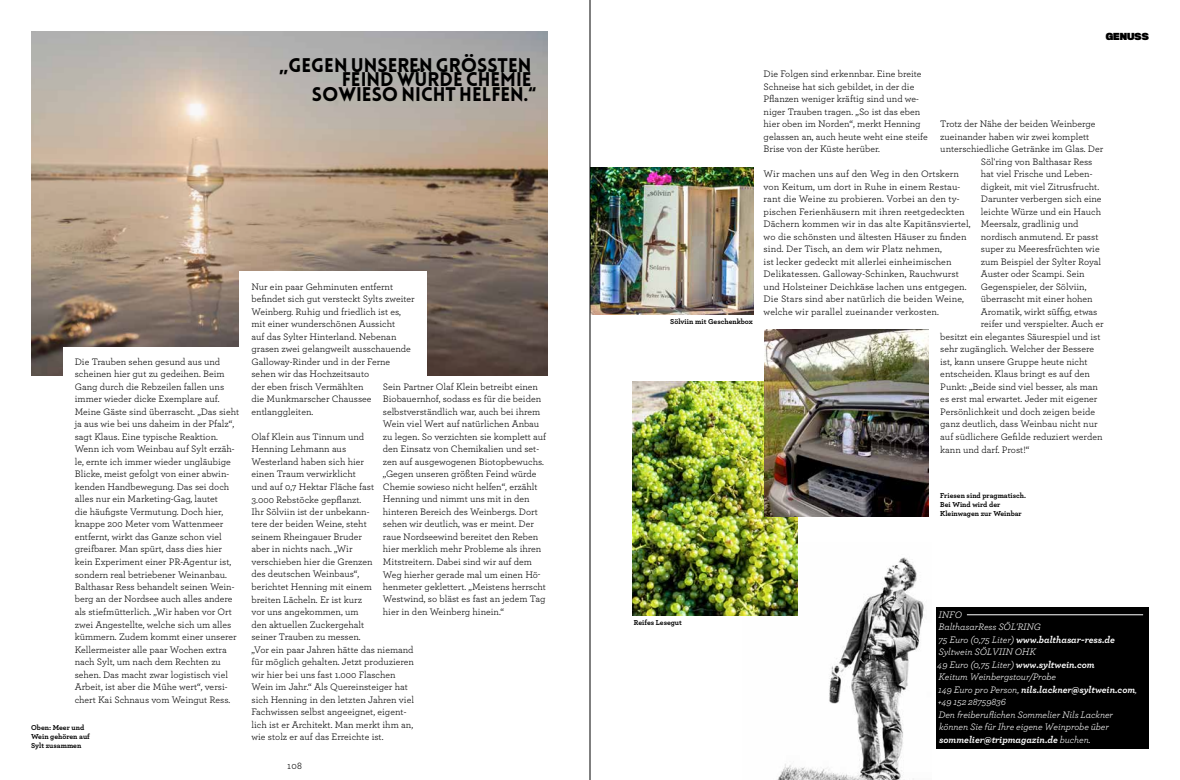
<style>
.page{position:relative;width:1180px;height:780px;background:#fff}
.page>*{position:absolute;margin:0;border:0;box-sizing:border-box;transform-origin:0 0}
.t1{font:900 19.3px/14.6px "Lovelo";color:#000;text-align:right}
.t2{font:10px "Archer";color:#000}
.t3{font:9.8px/12.5px "Archer";color:#000}
.t4{font:italic 9.8px/12.5px "Archer";letter-spacing:-.01em;color:#fff}
.t5{font:900 9px "Titling Gothic FB Narrow";color:#000}
.t6{font:700 7.5px/9px "Archer";color:#000}
.s1{font-weight:700}
</style>
<div class="page">
<div style="left:935px;top:607px;width:213px;height:141px;background:#000"></div>
<hr style="left:966px;top:614px;width:176px;height:1px;background:#fff">
<img style="left:742px;top:542px;width:182px;height:238px">
<img style="left:31px;top:31px;width:516px;height:344px">
<img style="left:590px;top:167px;width:163px;height:148px">
<img style="left:632px;top:381px;width:165px;height:234px">
<div style="left:64px;top:348px;width:187px;height:84px;background:#fff"></div>
<div style="left:240px;top:271px;width:187px;height:110px;background:#fff"></div>
<img style="left:764px;top:329px;width:164px;height:187px">
<hr style="left:589px;top:0;width:1px;height:780px;background:#000">
<h1 class="t1" style="left:279px;top:58px;width:258px">„GEGEN UNSEREN GRÖSSTEN<br>FEIND WÜRDE CHEMIE<br>SOWIESO NICHT HELFEN.“</h1>
<p class="t3" style="left:75px;top:355px;width:166px">Die Trauben sehen gesund aus und scheinen hier gut zu gedeihen. Beim Gang durch die Rebzeilen fallen uns immer wieder dicke Exemplare auf.<br>Meine Gäste sind überrascht. „Das sieht ja aus wie bei uns daheim in der Pfalz“, sagt Klaus. Eine typische Reaktion.<br>Wenn ich vom Weinbau auf Sylt erzäh&shy;le, ernte ich immer wieder ungläubige Blicke, meist gefolgt von einer abwin&shy;kenden Handbewegung. Das sei doch alles nur ein Marketing-Gag, lautet<br>die häufigste Vermutung. Doch hier, knappe 200 Meter vom Wattenmeer entfernt, wirkt das Ganze schon viel greifbarer. Man spürt, dass dies hier kein Experiment einer PR-Agentur ist, sondern real betriebener Weinanbau.<br>Balthasar Ress behandelt seinen Wein&shy;berg an der Nordsee auch alles andere als stiefmütterlich. „Wir haben vor Ort zwei Angestellte, welche sich um alles kümmern. Zudem kommt einer unserer Kellermeister alle paar Wochen extra nach Sylt, um nach dem Rechten zu sehen. Das macht zwar logistisch viel Arbeit, ist aber die Mühe wert“, versi&shy;chert Kai Schnaus vom Weingut Ress.</p>
<p class="t6" style="left:31px;top:723px;width:60px">Oben: Meer und<br>Wein gehören auf<br>Sylt zusammen</p>
<p class="t3" style="left:251px;top:280px;width:165px">Nur ein paar Gehminuten entfernt befindet sich gut versteckt Sylts zweiter<br>Weinberg. Ruhig und friedlich ist es, mit einer wunderschönen Aussicht<br>auf das Sylter Hinterland. Nebenan grasen zwei gelangweilt ausschauende<br>Galloway-Rinder und in der Ferne sehen wir das Hochzeitsauto<br>der eben frisch Vermählten<br>die Munkmarscher Chaussee entlanggleiten.</p>
<p class="t3" style="left:251px;top:430px;width:164px">Olaf Klein aus Tinnum und<br>Henning Lehmann aus<br>Westerland haben sich hier<br>einen Traum verwirklicht<br>und auf 0,7 Hektar Fläche fast<br>3.000 Rebstöcke gepflanzt.<br>Ihr Sölviin ist der unbekann-<br>tere der beiden Weine, steht<br>seinem Rheingauer Bruder<br>aber in nichts nach. „Wir<br>verschieben hier die Grenzen<br>des deutschen Weinbaus“,<br>berichtet Henning mit einem<br>breiten Lächeln. Er ist kurz<br>vor uns angekommen, um<br>den aktuellen Zuckergehalt<br>seiner Trauben zu messen.<br>„Vor ein paar Jahren hätte das niemand für möglich gehalten. Jetzt produzieren wir hier bei uns fast 1.000 Flaschen<br>Wein im Jahr.“ Als Quereinsteiger hat sich Henning in den letzten Jahren viel<br>Fachwissen selbst angeeignet, eigent&shy;lich ist er Architekt. Man merkt ihm an, wie stolz er auf das Erreichte ist.</p>
<p class="t3" style="left:383px;top:380px;width:165px">Sein Partner Olaf Klein betreibt einen Biobauernhof, sodass es für die beiden selbstverständlich war, auch bei ihrem Wein viel Wert auf natürlichen Anbau zu legen. So verzichten sie komplett auf den Einsatz von Chemikalien und set&shy;zen auf ausgewogenen Biotopbewuchs. „Gegen unseren größten Feind würde Chemie sowieso nicht helfen“, erzählt Henning und nimmt uns mit in den hinteren Bereich des Weinbergs. Dort sehen wir deutlich, was er meint. Der raue Nordseewind bereitet den Reben hier merklich mehr Probleme als ihren Mitstreitern. Dabei sind wir auf dem Weg hierher gerade mal um einen Hö&shy;henmeter geklettert. „Meistens herrscht Westwind, so bläst es fast an jedem Tag hier in den Weinberg hinein.“</p>
<p class="t2" style="left:287px;top:759px;width:16px">108</p>
<p class="t5" style="left:1105px;top:30px;width:44px">GENUSS</p>
<p class="t6" style="left:670px;top:317px;width:84px">Sölviin mit Geschenkbox</p>
<p class="t3" style="left:763px;top:67px;width:166px">Die Folgen sind erkennbar. Eine breite Schneise hat sich gebildet, in der die Pflanzen weniger kräftig sind und we&shy;niger Trauben tragen. „So ist das eben hier oben im Norden“, merkt Henning gelassen an, auch heute weht eine steife Brise von der Küste herüber.</p>
<p class="t3" style="left:763px;top:167px;width:208px">Wir machen uns auf den Weg in den Ortskern von Keitum, um dort in Ruhe in einem Restau&shy;rant die Weine zu probieren. Vorbei an den ty&shy;pischen Ferienhäusern mit ihren reetgedeckten Dächern kommen wir in das alte Kapitänsviertel, wo die schönsten und ältesten Häuser zu finden sind. Der Tisch, an dem wir Platz nehmen,<br>ist lecker gedeckt mit allerlei einheimischen Delikatessen. Galloway-Schinken, Rauchwurst und Holsteiner Deichkäse lachen uns entgegen.<br>Die Stars sind aber natürlich die beiden Weine, welche wir parallel zueinander verkosten.</p>
<p class="t3" style="left:940px;top:117px;width:157px">Trotz der Nähe der beiden Weinberge</p>
<p class="t3" style="left:940px;top:130px;width:150px">zueinander haben wir zwei komplett</p>
<p class="t3" style="left:940px;top:142px;width:164px">unterschiedliche Getränke im Glas. Der</p>
<p class="t3" style="left:980px;top:155px;width:113px">Söl'ring von Balthasar Ress</p>
<p class="t3" style="left:980px;top:167px;width:113px">hat viel Frische und Leben-</p>
<p class="t3" style="left:980px;top:180px;width:120px">digkeit, mit viel Zitrusfrucht.</p>
<p class="t3" style="left:980px;top:192px;width:122px">Darunter verbergen sich eine</p>
<p class="t3" style="left:980px;top:205px;width:122px">leichte Würze und ein Hauch</p>
<p class="t3" style="left:980px;top:217px;width:99px">Meersalz, gradlinig und</p>
<p class="t3" style="left:980px;top:230px;width:119px">nordisch anmutend. Er passt</p>
<p class="t3" style="left:980px;top:242px;width:120px">super zu Meeresfrüchten wie</p>
<p class="t3" style="left:980px;top:255px;width:122px">zum Beispiel der Sylter Royal</p>
<p class="t3" style="left:980px;top:267px;width:105px">Auster oder Scampi. Sein</p>
<p class="t3" style="left:980px;top:280px;width:107px">Gegenspieler, der Sölviin,</p>
<p class="t3" style="left:980px;top:292px;width:113px">überrascht mit einer hohen</p>
<p class="t3" style="left:980px;top:305px;width:118px">Aromatik, wirkt süffig, etwas</p>
<p class="t3" style="left:980px;top:317px;width:124px">reifer und verspielter. Auch er</p>
<p class="t3" style="left:940px;top:330px;width:162px">besitzt ein elegantes Säurespiel und ist</p>
<p class="t3" style="left:940px;top:342px;width:155px">sehr zugänglich. Welcher der Bessere</p>
<p class="t3" style="left:940px;top:355px;width:149px">ist, kann unsere Gruppe heute nicht</p>
<p class="t3" style="left:940px;top:367px;width:151px">entscheiden. Klaus bringt es auf den</p>
<p class="t3" style="left:940px;top:380px;width:159px">Punkt: „Beide sind viel besser, als man</p>
<p class="t3" style="left:940px;top:392px;width:158px">es erst mal erwartet. Jeder mit eigener</p>
<p class="t3" style="left:940px;top:405px;width:156px">Persönlichkeit und doch zeigen beide</p>
<p class="t3" style="left:940px;top:417px;width:159px">ganz deutlich, dass Weinbau nicht nur</p>
<p class="t3" style="left:940px;top:430px;width:164px">auf südlichere Gefilde reduziert werden</p>
<p class="t3" style="left:940px;top:442px;width:91px">kann und darf. Prost!“</p>
<p class="t6" style="left:940px;top:491px;width:87px">Friesen sind pragmatisch.<br>Bei Wind wird der<br>Kleinwagen zur Weinbar</p>
<p class="t6" style="left:633px;top:618px;width:50px">Reifes Lesegut</p>
<p class="t4" style="left:937px;top:608px;width:201px">INFO<br>BalthasarRess SÖL'RING<br>75 Euro (0,75 Liter) <span class="s1">www.balthasar-ress.de<br></span>Syltwein SÖLVIIN OHK<br>49 Euro (0,75 Liter) <span class="s1">www.syltwein.com<br></span>Keitum Weinbergstour/Probe<br>149 Euro pro Person, <span class="s1">nils.lackner@syltwein.com</span>, +49 152 28759836<br>Den freiberuflichen Sommelier Nils Lackner können Sie für Ihre eigene Weinprobe über <span class="s1">sommelier@tripmagazin.de</span> buchen.</p>
</div>
